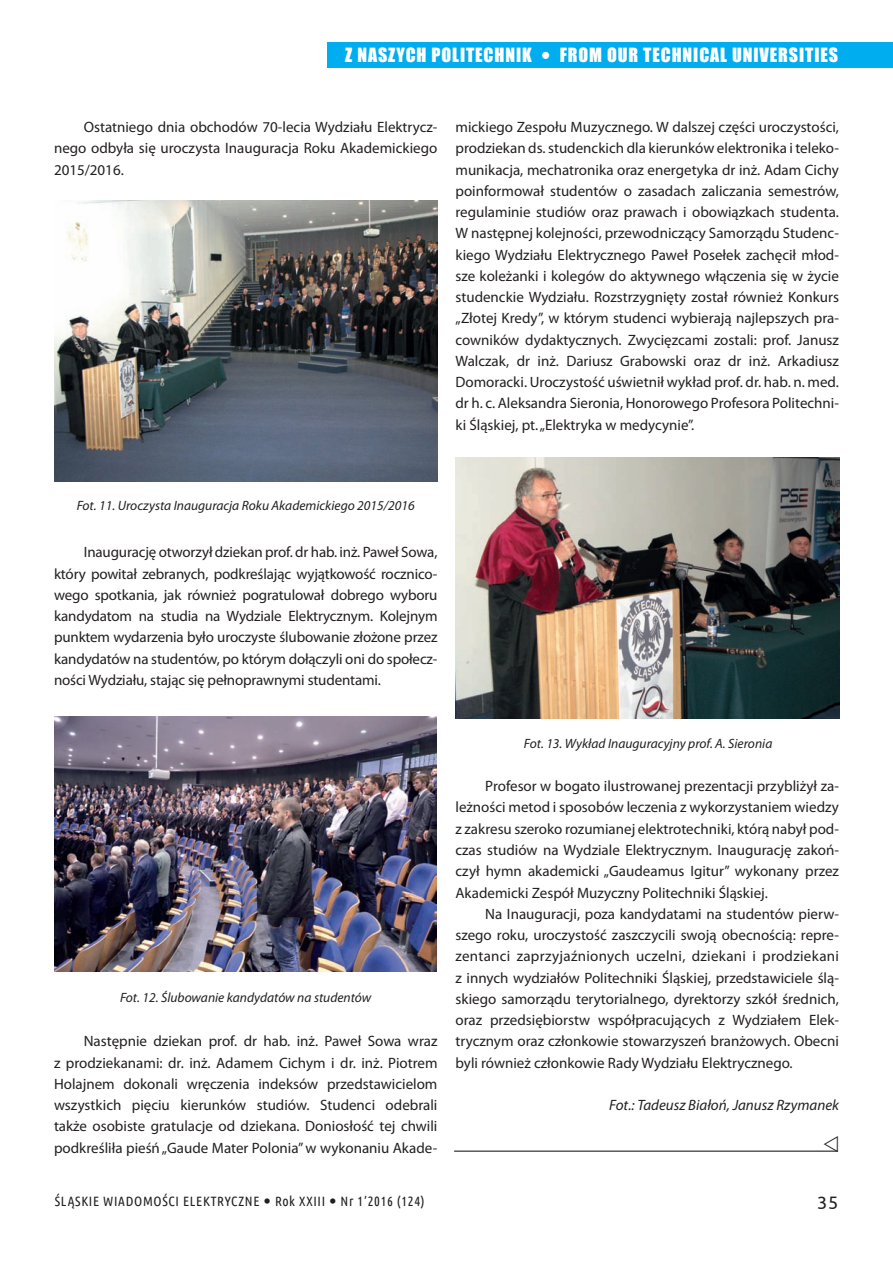
<style>
.page{position:relative;width:893px;height:1263px;background:#fff}
.page>*{position:absolute;margin:0;border:0;box-sizing:border-box;transform-origin:0 0}
.t1{font:18px "Impact";letter-spacing:.05em;color:#fff}
.t2{font:18px "Ubuntu";color:#231f20}
.t3{font:15px/21.3px "Myriad Pro";color:#231f20;text-align:justify}
.t4{font:italic 15px "Myriad Pro";color:#231f20}
.t5{font:italic 13.5px "Myriad Pro";color:#231f20}
.t6{font:13.5px "Ubuntu Condensed";letter-spacing:.05em;color:#231f20}
</style>
<div class="page">
<div style="left:327px;top:42px;width:566px;height:26px;background:#00aeef"></div>
<img style="left:54px;top:201px;width:383px;height:280px">
<img style="left:54px;top:716px;width:383px;height:256px">
<img style="left:455px;top:457px;width:385px;height:262px">
<hr style="left:454px;top:1150px;width:384px;height:2px;background:#231f20">
<svg style="left:824px;top:1150px;width:14px;height:2px"></svg>
<p class="t1" style="left:345px;top:41px;width:188px">Z NASZYCH POLITECHNIK</p>
<p class="t1" style="left:560px;top:41px;width:280px">FROM OUR TECHNICAL UNIVERSITIES</p>
<p class="t3" style="left:54px;top:116px;width:385px;text-indent:30px">Ostatniego dnia obchodów 70-lecia Wydziału Elektrycz&shy;nego odbyła się uroczysta Inauguracja Roku Akademickiego 2015/2016.</p>
<p class="t3" style="left:455px;top:116px;width:385px">mickiego Zespołu Muzycznego. W dalszej części uroczystości, prodziekan ds. studenckich dla kierunków elektronika i teleko&shy;munikacja, mechatronika oraz energetyka dr inż. Adam Cichy poinformował studentów o zasadach zaliczania semestrów, regulaminie studiów oraz prawach i obowiązkach studenta.<br>W następnej kolejności, przewodniczący Samorządu Studenc&shy;kiego Wydziału Elektrycznego Paweł Posełek zachęcił młod&shy;sze koleżanki i kolegów do aktywnego włączenia się w życie studenckie Wydziału. Rozstrzygnięty został również Konkurs „Złotej Kredy”, w którym studenci wybierają najlepszych pra&shy;cowników dydaktycznych. Zwycięzcami zostali: prof. Janusz Walczak, dr inż. Dariusz Grabowski oraz dr inż. Arkadiusz Domoracki. Uroczystość uświetnił wykład prof. dr. hab. n. med. dr h. c. Aleksandra Sieronia, Honorowego Profesora Politechni&shy;ki Śląskiej, pt. „Elektryka w medycynie”.</p>
<p class="t5" style="left:77px;top:497px;width:340px">Fot. 11. Uroczysta Inauguracja Roku Akademickiego 2015/2016</p>
<p class="t3" style="left:54px;top:541px;width:385px;text-indent:30px">Inaugurację otworzył dziekan prof. dr hab. inż. Paweł Sowa, który powitał zebranych, podkreślając wyjątkowość rocznico&shy;wego spotkania, jak również pogratulował dobrego wyboru kandydatom na studia na Wydziale Elektrycznym. Kolejnym punktem wydarzenia było uroczyste ślubowanie złożone przez kandydatów na studentów, po którym dołączyli oni do społecz&shy;ności Wydziału, stając się pełnoprawnymi studentami.</p>
<p class="t5" style="left:120px;top:989px;width:253px">Fot. 12. Ślubowanie kandydatów na studentów</p>
<p class="t3" style="left:54px;top:1030px;width:385px;text-indent:30px">Następnie dziekan prof. dr hab. inż. Paweł Sowa wraz z prodziekanami: dr. inż. Adamem Cichym i dr. inż. Piotrem Holajnem dokonali wręczenia indeksów przedstawicielom wszystkich pięciu kierunków studiów. Studenci odebrali także osobiste gratulacje od dziekana. Doniosłość tej chwili podkreśliła pieśń „Gaude Mater Polonia” w wykonaniu Akade-</p>
<p class="t5" style="left:524px;top:735px;width:250px">Fot. 13. Wykład Inauguracyjny prof. A. Sieronia</p>
<p class="t3" style="left:455px;top:775px;width:385px;text-indent:30px">Profesor w bogato ilustrowanej prezentacji przybliżył za&shy;leżności metod i sposobów leczenia z wykorzystaniem wiedzy z zakresu szeroko rozumianej elektrotechniki, którą nabył pod&shy;czas studiów na Wydziale Elektrycznym. Inaugurację zakoń&shy;czył hymn akademicki „Gaudeamus Igitur” wykonany przez Akademicki Zespół Muzyczny Politechniki Śląskiej.</p>
<p class="t3" style="left:455px;top:903px;width:385px;text-indent:30px">Na Inauguracji, poza kandydatami na studentów pierw&shy;szego roku, uroczystość zaszczycili swoją obecnością: repre&shy;zentanci zaprzyjaźnionych uczelni, dziekani i prodziekani z innych wydziałów Politechniki Śląskiej, przedstawiciele ślą&shy;skiego samorządu terytorialnego, dyrektorzy szkół średnich, oraz przedsiębiorstw współpracujących z Wydziałem Elek&shy;trycznym oraz członkowie stowarzyszeń branżowych. Obecni byli również członkowie Rady Wydziału Elektrycznego.</p>
<p class="t4" style="left:609px;top:1096px;width:231px">Fot.: Tadeusz Białoń, Janusz Rzymanek</p>
<p class="t6" style="left:55px;top:1192px;width:371px">ŚLĄSKIE WIADOMOŚCI ELEKTRYCZNE Rok XXIII Nr 1’2016 (124)</p>
<p class="t2" style="left:817px;top:1192px;width:23px">35</p>
</div>
